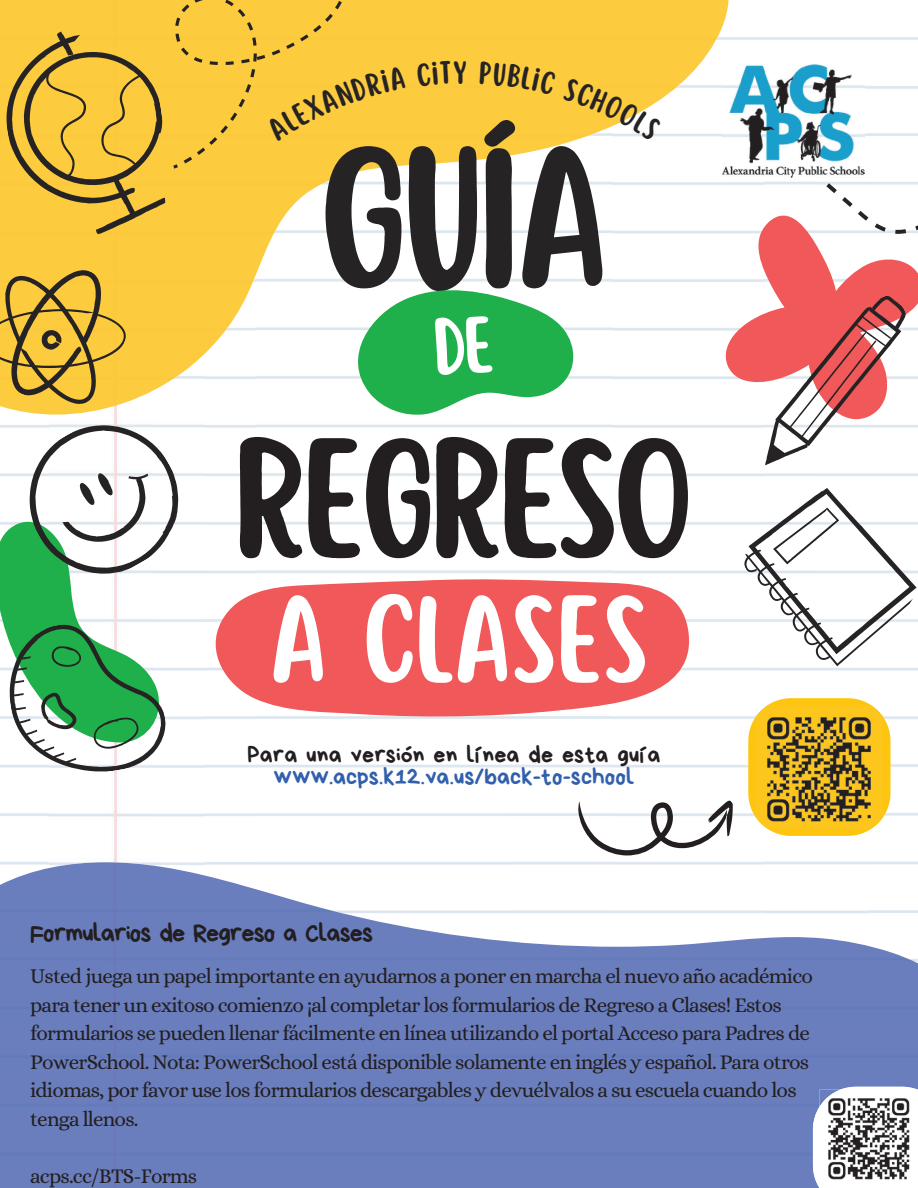
<style>
.page{position:relative;width:918px;height:1188px;background:#fff}
.page>*{position:absolute;margin:0;border:0;box-sizing:border-box;transform-origin:0 0}
.t1{font:177.75px "Scripter";color:#262324}
.t2{font:150px "Scripter";letter-spacing:-.04em;color:#231f20}
.t3{font:109.5px "Scripter";color:#fff}
.t4{font:26.25px "Bryndan Write";letter-spacing:-.04em;color:#231f20}
.t5{font:24px "Bryndan Write";color:#3160ad}
.t6{font:24px "Bryndan Write";color:#231f20}
.t7{font:21px/28.5px "Alice";letter-spacing:-.04em;color:#231f20}
</style>
<div class="page">
<img style="left:809px;top:64px;width:109px;height:25px">
<img style="left:817px;top:133px;width:101px;height:586px">
<img style="left:765px;top:177px;width:52px;height:494px">
<img style="left:50px;top:415px;width:103px;height:447px">
<img style="left:868px;top:735px;width:50px;height:127px">
<img style="left:0;top:0;width:729px;height:415px">
<img style="left:0;top:862px;width:918px;height:326px">
<svg style="left:743px;top:488px;width:174px;height:178px"></svg>
<svg style="left:6px;top:31px;width:159px;height:204px;background:#dbb039"></svg>
<svg style="left:205px;top:579px;width:491px;height:140px;background:#f17475"></svg>
<svg style="left:725px;top:183px;width:193px;height:282px"></svg>
<svg style="left:0;top:270px;width:126px;height:134px;background:#cda638"></svg>
<svg style="left:0;top:425px;width:178px;height:347px"></svg>
<svg style="left:578px;top:801px;width:155px;height:55px"></svg>
<svg style="left:748px;top:698px;width:142px;height:138px"></svg>
<svg style="left:813px;top:1087px;width:105px;height:101px"></svg>
<img style="left:723px;top:65px;width:141px;height:112px">
<img style="left:755px;top:705px;width:128px;height:124px">
<img style="left:819px;top:1089px;width:99px;height:99px">
<div style="left:173px;top:0;width:233px;height:169px;background:#fdcb3e"></div>
<svg style="left:416px;top:61px;width:50px;height:26px"></svg>
<div style="left:480px;top:61px;width:76px;height:34px;background:#fdcb3e"></div>
<svg style="left:563px;top:77px;width:99px;height:64px"></svg>
<svg style="left:341px;top:283px;width:236px;height:132px"></svg>
<h1 class="t1" style="left:318px;top:93px;width:293px">GUÍA</h1>
<h2 class="t2" style="left:234px;top:393px;width:462px">REGRESO</h2>
<h3 class="t3" style="left:269px;top:562px;width:381px">A CLASES</h3>
<p class="t6" style="left:247px;top:742px;width:414px">Para una versión en línea de esta guía</p>
<p class="t5" style="left:273px;top:764px;width:362px">www.acps.k12.va.us/back-to-school</p>
<p class="t4" style="left:30px;top:920px;width:345px">Formularios de Regreso a Clases</p>
<p class="t7" style="left:30px;top:962px;width:784px">Usted juega un papel importante en ayudarnos a poner en marcha el nuevo año académico para tener un exitoso comienzo ¡al completar los formularios de Regreso a Clases! Estos formularios se pueden llenar fácilmente en línea utilizando el portal Acceso para Padres de PowerSchool. Nota: PowerSchool está disponible solamente en inglés y español. Para otros idiomas, por favor use los formularios descargables y devuélvalos a su escuela cuando los tenga llenos.</p>
<p class="t7" style="left:30px;top:1162px;width:169px">acps.cc/BTS-Forms</p>
</div>
